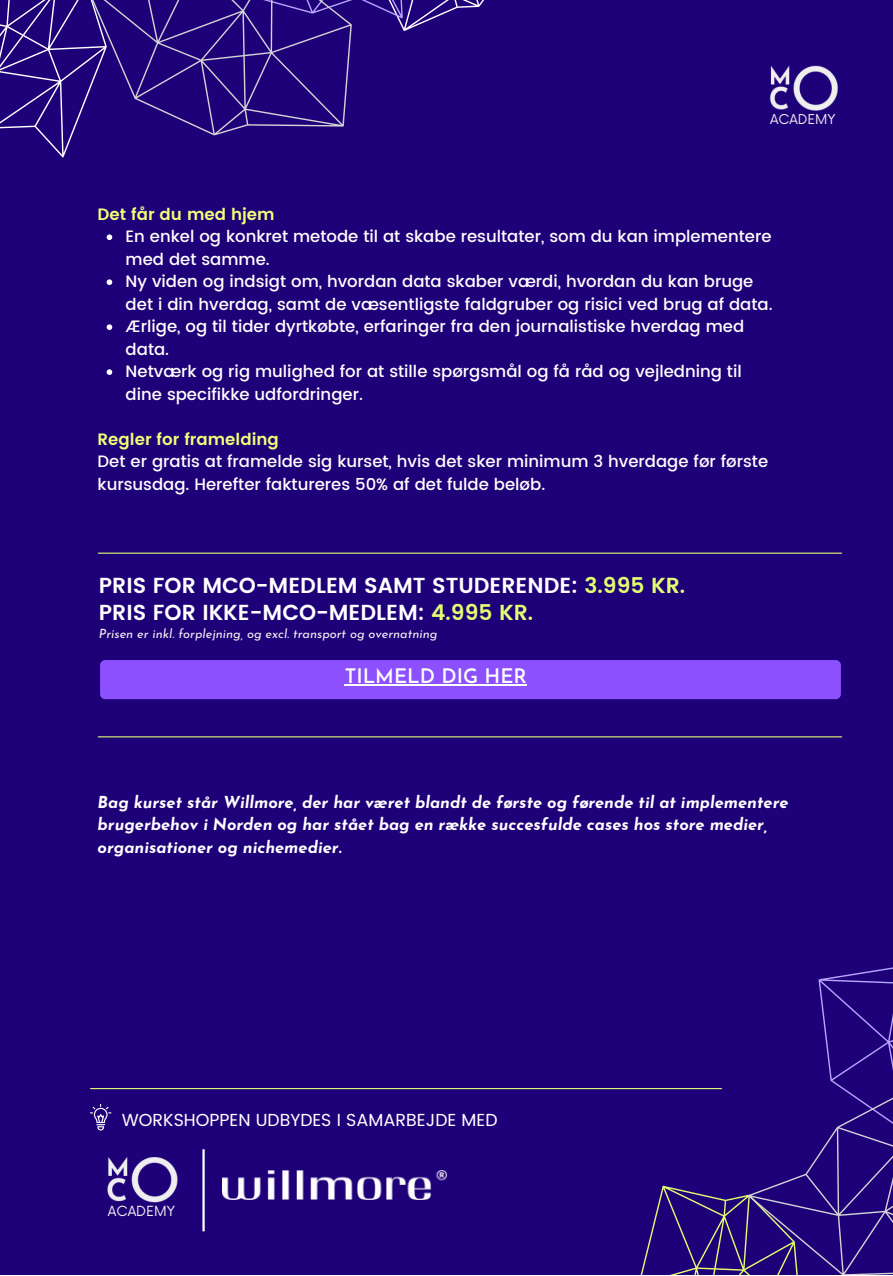
<style>
.page{position:relative;width:893px;height:1276px;background:#fff}
.page>*{position:absolute;margin:0;border:0;box-sizing:border-box;transform-origin:0 0}
.t1{font:600 21.75px/27.6px "Poppins";color:#fff}
.t2{font:600 19.95px "Josefin Sans";color:#fdfdfd}
.t3{font:17.4px "Poppins";color:#fff}
.t4{font:500 16.5px/22.5px "Poppins";color:#fff}
.t5{font:italic 700 16.5px/22.5px "Josefin Sans";color:#fff}
.t6{font:600 16.5px "Poppins";color:#efff77}
.t7{font:13.65px "Now";color:#f2f2f2}
.t8{font:13.2px "Now";color:#f2f2f2}
.t9{font:italic 12.75px "Josefin Sans";color:#f2f2f2}
.s1{color:#e3fd71}
</style>
<div class="page">
<div style="left:0;top:0;width:892px;height:1275px;background:#1e0078"></div>
<svg style="left:107px;top:234px;width:5px;height:6px"></svg>
<svg style="left:107px;top:279px;width:5px;height:6px"></svg>
<svg style="left:107px;top:324px;width:5px;height:6px"></svg>
<svg style="left:107px;top:369px;width:5px;height:6px"></svg>
<svg style="left:638px;top:967px;width:254px;height:308px"></svg>
<svg style="left:0;top:0;width:485px;height:157px"></svg>
<hr style="left:90px;top:1088px;width:631px;height:1px;background:#e3fd71">
<svg style="left:90px;top:1104px;width:21px;height:26px"></svg>
<hr style="left:202px;top:1149px;width:3px;height:82px;background:#fff">
<img style="left:107px;top:1157px;width:71px;height:46px">
<img style="left:769px;top:65px;width:69px;height:46px">
<img style="left:222px;top:1170px;width:224px;height:29px">
<hr style="left:98px;top:553px;width:743px;height:1px;background:#e3fd71">
<hr style="left:98px;top:736px;width:743px;height:1px;background:#e3fd71">
<div style="left:100px;top:660px;width:740px;height:39px;background:#8c50ff;border-radius:5px"></div>
<hr style="left:344px;top:684px;width:183px;height:1px;background:#fdfdfd">
<p class="t6" style="left:98px;top:202px;width:178px">Det får du med hjem</p>
<p class="t8" style="left:770px;top:108px;width:67px">ACADEMY</p>
<p class="t4" style="left:126px;top:226px;width:648px">En enkel og konkret metode til at skabe resultater, som du kan implementere med det samme.<br>Ny viden og indsigt om, hvordan data skaber værdi, hvordan du kan bruge det i din hverdag, samt de væsentligste faldgruber og risici ved brug af data.<br>Ærlige, og til tider dyrtkøbte, erfaringer fra den journalistiske hverdag med data.<br>Netværk og rig mulighed for at stille spørgsmål og få råd og vejledning til dine specifikke udfordringer.</p>
<p class="t6" style="left:98px;top:426px;width:183px">Regler for framelding</p>
<p class="t4" style="left:98px;top:450px;width:672px">Det er gratis at framelde sig kurset, hvis det sker minimum 3 hverdage før første kursusdag. Herefter faktureres 50% af det fulde beløb.</p>
<h1 class="t1" style="left:99px;top:572px;width:587px">PRIS FOR MCO-MEDLEM SAMT STUDERENDE: <span class="s1">3.995 KR.<br></span>PRIS FOR IKKE-MCO-MEDLEM: <span class="s1">4.995 KR.</span></h1>
<p class="t9" style="left:99px;top:623px;width:340px">Prisen er inkl. forplejning, og excl. transport og overnatning</p>
<p class="t2" style="left:344px;top:659px;width:184px">TILMELD DIG HER</p>
<p class="t5" style="left:98px;top:789px;width:692px">Bag kurset står Willmore, der har været blandt de første og førende til at implementere brugerbehov i Norden og har stået bag en række succesfulde cases hos store medier, organisationer og nichemedier.</p>
<p class="t3" style="left:122px;top:1108px;width:377px">WORKSHOPPEN UDBYDES I SAMARBEJDE MED</p>
<p class="t7" style="left:108px;top:1200px;width:69px">ACADEMY</p>
</div>
